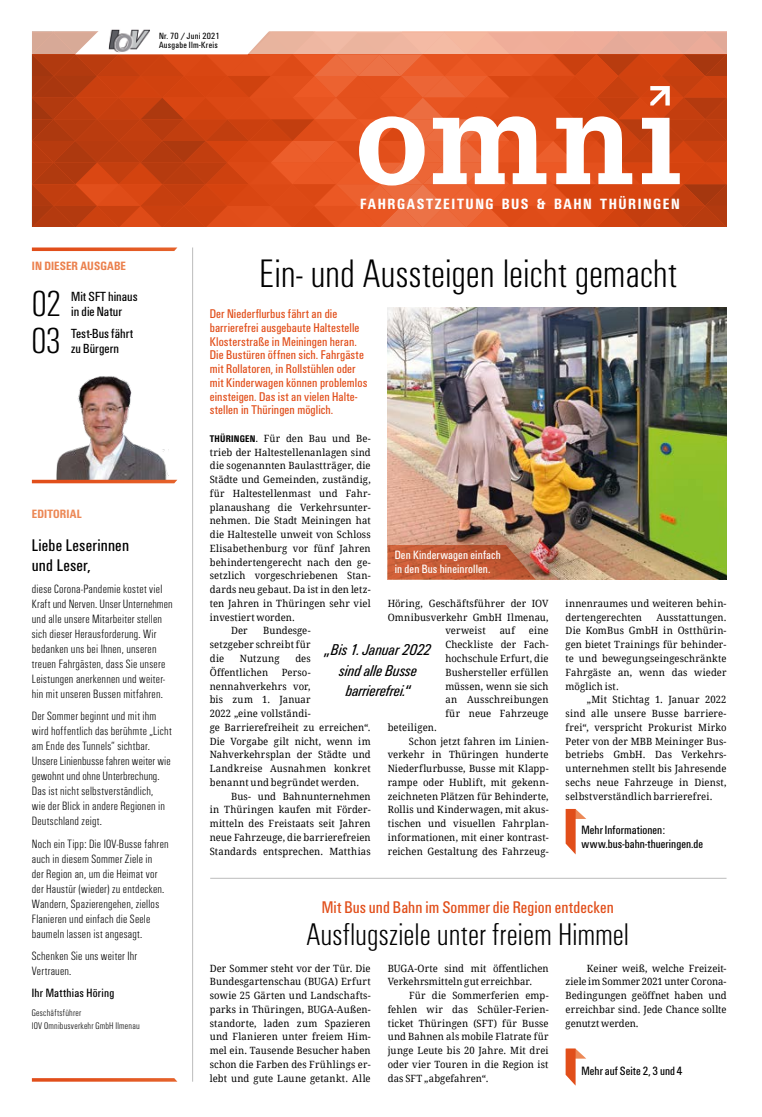
<style>
.page{position:relative;width:762px;height:1117px;background:#fff}
.page>*{position:absolute;margin:0;border:0;box-sizing:border-box;transform-origin:0 0}
.t1{font:300 condensed 41.25px "Unitus T";letter-spacing:-.005em;color:#000}
.t2{font:300 condensed 37.5px "Unitus T";color:#000}
.t3{font:300 condensed 32.5px "Unitus T";letter-spacing:-.005em;color:#000}
.t4{font:condensed 17.5px "Unitus T";color:#e14e1a}
.t5{font:condensed 17.5px/20px "Unitus T";letter-spacing:.01em;color:#000}
.t6{font:italic condensed 16.25px/20.6px "Unitus T";letter-spacing:.005em;color:#000;text-align:center}
.t7{font:700 condensed 15.38px "Unitus T";letter-spacing:.095em;color:#fff}
.t8{font:condensed 13.75px/15px "Unitus T";color:#000}
.t9{font:condensed 13.12px/13.8px "Unitus T";letter-spacing:.005em;color:#e14e1a}
.t10{font:300 condensed 12.5px/15px "Unitus T";letter-spacing:.015em;color:#000}
.t11{font:condensed 12.5px/13.8px "Unitus T";color:#000}
.t12{font:condensed 12.5px/13.8px "Unitus T";letter-spacing:.005em;color:#fff}
.t13{font:700 condensed 12.5px "Unitus T";letter-spacing:.005em;color:#eb814e}
.t14{font:700 condensed 12.5px "Unitus T";letter-spacing:.01em;color:#ec8856}
.t15{font:10px/13.8px "Droid Serif";letter-spacing:.01em;color:#000;text-align:justify;scale:.95 1}
.t16{font:300 condensed 10px/12.5px "Unitus T";letter-spacing:.02em;color:#000}
.t17{font:condensed 9.38px/9.4px "Unitus T";letter-spacing:.025em;color:#000}
.s1{font-family:"Unitus T";font-weight:700;font-stretch:condensed}
</style>
<div class="page">
<hr style="left:210px;top:877px;width:516px;height:1px;background:#bcbcbc">
<hr style="left:192px;top:247px;width:1px;height:834px;background:#bcbcbc">
<svg style="left:32px;top:247px;width:145px;height:4px"></svg>
<svg style="left:566px;top:808px;width:20px;height:46px"></svg>
<img style="left:388px;top:308px;width:338px;height:271px">
<svg style="left:388px;top:545px;width:147px;height:34px;background:#c25d3a"></svg>
<img style="left:56px;top:376px;width:112px;height:103px">
<svg style="left:565px;top:1048px;width:21px;height:37px"></svg>
<svg style="left:32px;top:1078px;width:145px;height:3px"></svg>
<svg style="left:32px;top:479px;width:145px;height:4px"></svg>
<svg style="left:32px;top:31px;width:694px;height:196px;background:#db673e"></svg>
<img style="left:109px;top:29px;width:41px;height:23px">
<p class="t17" style="left:159px;top:31px;width:62px">Nr. 70 / Juni 2021<br>Ausgabe Ilm-Kreis</p>
<h3 class="t7" style="left:360px;top:195px;width:321px">FAHRGASTZEITUNG BUS &amp; BAHN THÜRINGEN</h3>
<p class="t13" style="left:32px;top:258px;width:96px">IN DIESER AUSGABE</p>
<h2 class="t2" style="left:32px;top:282px;width:31px">02</h2>
<h2 class="t2" style="left:31px;top:319px;width:31px">03</h2>
<h3 class="t8" style="left:71px;top:289px;width:68px">Mit SFT hinaus in die Natur</h3>
<h3 class="t8" style="left:71px;top:325px;width:64px">Test-Bus fährt</h3>
<h3 class="t8" style="left:71px;top:340px;width:49px">zu Bürgern</h3>
<p class="t14" style="left:32px;top:506px;width:51px">EDITORIAL</p>
<h3 class="t5" style="left:32px;top:534px;width:99px">Liebe Leserinnen und Leser,</h3>
<p class="t10" style="left:32px;top:581px;width:142px">diese Corona-Pandemie kostet viel Kraft und Nerven. Unser Unternehmen und alle unsere Mitarbeiter stellen sich dieser Herausforderung. Wir bedanken uns bei Ihnen, unseren treuen Fahrgästen, dass Sie unsere Leistungen anerkennen und weiter&shy;hin mit unseren Bussen mitfahren.</p>
<p class="t10" style="left:32px;top:708px;width:141px">Der Sommer beginnt und mit ihm wird hoffentlich das berühmte „Licht am Ende des Tunnels“ sichtbar.<br>Unsere Linienbusse fahren weiter wie gewohnt und ohne Unterbrechung.<br>Das ist nicht selbstverständlich,<br>wie der Blick in andere Regionen in<br>Deutschland zeigt.</p>
<p class="t10" style="left:32px;top:835px;width:138px">Noch ein Tipp: Die IOV-Busse fahren auch in diesem Sommer Ziele in<br>der Region an, um die Heimat vor der Haustür (wieder) zu entdecken.<br>Wandern, Spazierengehen, ziellos<br>Flanieren und einfach die Seele baumeln lassen ist angesagt.</p>
<p class="t10" style="left:32px;top:947px;width:107px">Schenken Sie uns weiter Ihr<br>Vertrauen.</p>
<p class="t11" style="left:32px;top:985px;width:84px">Ihr Matthias Höring</p>
<p class="t16" style="left:32px;top:1006px;width:109px">Geschäftsführer<br>IOV Omnibusverkehr GmbH Ilmenau</p>
<h1 class="t1" style="left:259px;top:249px;width:419px">Ein- und Aussteigen leicht gemacht</h1>
<p class="t9" style="left:210px;top:306px;width:159px">Der Niederflurbus fährt an die barrierefrei ausgebaute Haltestelle Klosterstraße in Meiningen heran.<br>Die Bustüren öffnen sich. Fahrgäste mit Rollatoren, in Rollstühlen oder mit Kinderwagen können problemlos einsteigen. Das ist an vielen Halte&shy;stellen in Thüringen möglich.</p>
<p class="t15" style="left:210px;top:431px;width:171px"><span class="s1">THÜRINGEN.</span> Für den Bau und Be-</p>
<p class="t15" style="left:210px;top:445px;width:171px">trieb der Haltestellenanlagen sind</p>
<p class="t15" style="left:210px;top:459px;width:171px">die sogenannten Baulastträger, die</p>
<p class="t15" style="left:210px;top:472px;width:171px">Städte und Gemeinden, zuständig,</p>
<p class="t15" style="left:210px;top:486px;width:171px">für Haltestellenmast und Fahr-</p>
<p class="t15" style="left:210px;top:500px;width:171px">planaushang die Verkehrsunter-</p>
<p class="t15" style="left:210px;top:514px;width:171px">nehmen. Die Stadt Meiningen hat</p>
<p class="t15" style="left:210px;top:527px;width:171px">die Haltestelle unweit von Schloss</p>
<p class="t15" style="left:210px;top:541px;width:171px">Elisabethenburg vor fünf Jahren</p>
<p class="t15" style="left:210px;top:555px;width:171px">behindertengerecht nach den ge-</p>
<p class="t15" style="left:210px;top:569px;width:171px">setzlich vorgeschriebenen Stan-</p>
<p class="t15" style="left:210px;top:582px;width:171px">dards neu gebaut. Da ist in den letz-</p>
<p class="t15" style="left:210px;top:596px;width:171px">ten Jahren in Thüringen sehr viel</p>
<p class="t15" style="left:210px;top:610px;width:91px">investiert worden.</p>
<p class="t15" style="left:231px;top:624px;width:19px">Der</p>
<p class="t12" style="left:395px;top:547px;width:108px">Den Kinderwagen einfach in den Bus hineinrollen.</p>
<p class="t15" style="left:388px;top:596px;width:171px;text-align:center">Höring, Geschäftsführer der IOV<br>Omnibusverkehr GmbH Ilmenau, verweist</p>
<p class="t15" style="left:500px;top:624px;width:17px">auf</p>
<p class="t15" style="left:210px;top:624px;width:108px;text-indent:53px">Bundesge&shy;setzgeber schreibt für die</p>
<p class="t15" style="left:445px;top:624px;width:110px;text-indent:83px">eine Checkliste der Fach&shy;hochschule Erfurt, die Bushersteller erfüllen müssen, wenn sie sich an Ausschreibungen für neue Fahr zeuge</p>
<h3 class="t6" style="left:325px;top:639px;width:108px">„Bis 1. Januar 2022 sind alle Busse barrierefrei.“</h3>
<p class="t15" style="left:240px;top:651px;width:43px">Nutzung</p>
<p class="t15" style="left:295px;top:651px;width:18px">des</p>
<p class="t15" style="left:210px;top:665px;width:63px">Öffent lichen</p>
<p class="t15" style="left:210px;top:665px;width:171px;text-align:left;text-indent:72px">Per so-<br>nen nah ver kehrs vor,<br>bis zum 1. Januar<br>2022 „eine vollständi-<br>ge Barrierefreiheit zu erreichen“.<br>Die Vorgabe gilt nicht, wenn im<br>Nahverkehrsplan der Städte und<br>Landkreise Ausnahmen konkret benannt und begründet werden.</p>
<p class="t15" style="left:210px;top:789px;width:171px;text-indent:21px">Bus- und Bahnunternehmen in Thüringen kaufen mit Förder&shy;mitteln des Freistaats seit Jahren neue Fahrzeuge, die barrierefreien Standards entsprechen. Matthias</p>
<p class="t15" style="left:388px;top:720px;width:53px">beteiligen.</p>
<p class="t15" style="left:409px;top:734px;width:148px">Schon jetzt fahren im Linien-</p>
<p class="t15" style="left:388px;top:747px;width:171px">verkehr in Thüringen hunderte</p>
<p class="t15" style="left:388px;top:761px;width:171px">Niederflurbusse, Busse mit Klapp-</p>
<p class="t15" style="left:388px;top:775px;width:171px">rampe oder Hublift, mit gekenn-</p>
<p class="t15" style="left:388px;top:789px;width:171px">zeichneten Plätzen für Behinderte,</p>
<p class="t15" style="left:388px;top:802px;width:171px">Rollis und Kinderwagen, mit akus-</p>
<p class="t15" style="left:388px;top:816px;width:171px">tischen und visuellen Fahrplan-</p>
<p class="t15" style="left:388px;top:830px;width:171px">informationen, mit einer kon trast-</p>
<p class="t15" style="left:388px;top:844px;width:171px">reichen Gestaltung des Fahr zeug-</p>
<p class="t15" style="left:566px;top:596px;width:171px">innenraumes und weiteren behin&shy;dertengerechten</p>
<p class="t15" style="left:566px;top:610px;width:171px;text-indent:91px">Ausstattungen.<br>Die KomBus GmbH in Ostthürin&shy;gen bietet Trainings für behinder&shy;te und bewegungseingeschränkte Fahrgäste an, wenn das wieder möglich ist.</p>
<p class="t15" style="left:566px;top:692px;width:171px;text-indent:21px">„Mit Stichtag 1. Januar 2022 sind alle unsere Busse barriere&shy;frei“, verspricht Prokurist Mirko Peter von der MBB Meininger Bus&shy;betriebs GmbH. Das Verkehrs&shy;unternehmen stellt bis Jahresende sechs neue Fahrzeuge in Dienst, selbstverständlich barrierefrei.</p>
<p class="t11" style="left:581px;top:822px;width:123px">Mehr Informationen: www.bus-bahn-thueringen.de</p>
<h3 class="t4" style="left:322px;top:897px;width:293px">Mit Bus und Bahn im Sommer die Region entdecken</h3>
<h3 class="t3" style="left:306px;top:914px;width:324px">Ausflugsziele unter freiem Himmel</h3>
<p class="t15" style="left:210px;top:961px;width:171px">Der Sommer steht vor der Tür. Die Bundesgartenschau (BUGA) Erfurt sowie 25 Gärten und Landschafts&shy;parks in Thüringen, BUGA-Außen&shy;standorte, laden zum Spazieren und Flanieren unter freiem Him&shy;mel ein. Tausende Besucher haben schon die Farben des Frühlings er&shy;lebt und gute Laune getankt. Alle</p>
<p class="t15" style="left:388px;top:961px;width:171px">BUGA-Orte sind mit öffentlichen<br>Verkehrsmitteln gut erreichbar.</p>
<p class="t15" style="left:388px;top:988px;width:171px;text-indent:21px">Für die Sommerferien emp&shy;fehlen wir das Schüler-Ferien&shy;ticket Thüringen (SFT) für Busse und Bahnen als mobile Flatrate für junge Leute bis 20 Jahre. Mit drei oder vier Touren in die Region ist das SFT „abgefahren“.</p>
<p class="t15" style="left:566px;top:961px;width:171px;text-indent:21px">Keiner weiß, welche Freizeit&shy;ziele im Sommer 2021 unter Corona-Bedingungen geöffnet haben und erreichbar sind. Jede Chance sollte genutzt werden.</p>
<p class="t11" style="left:581px;top:1063px;width:102px">Mehr auf Seite 2, 3 und 4</p>
</div>
